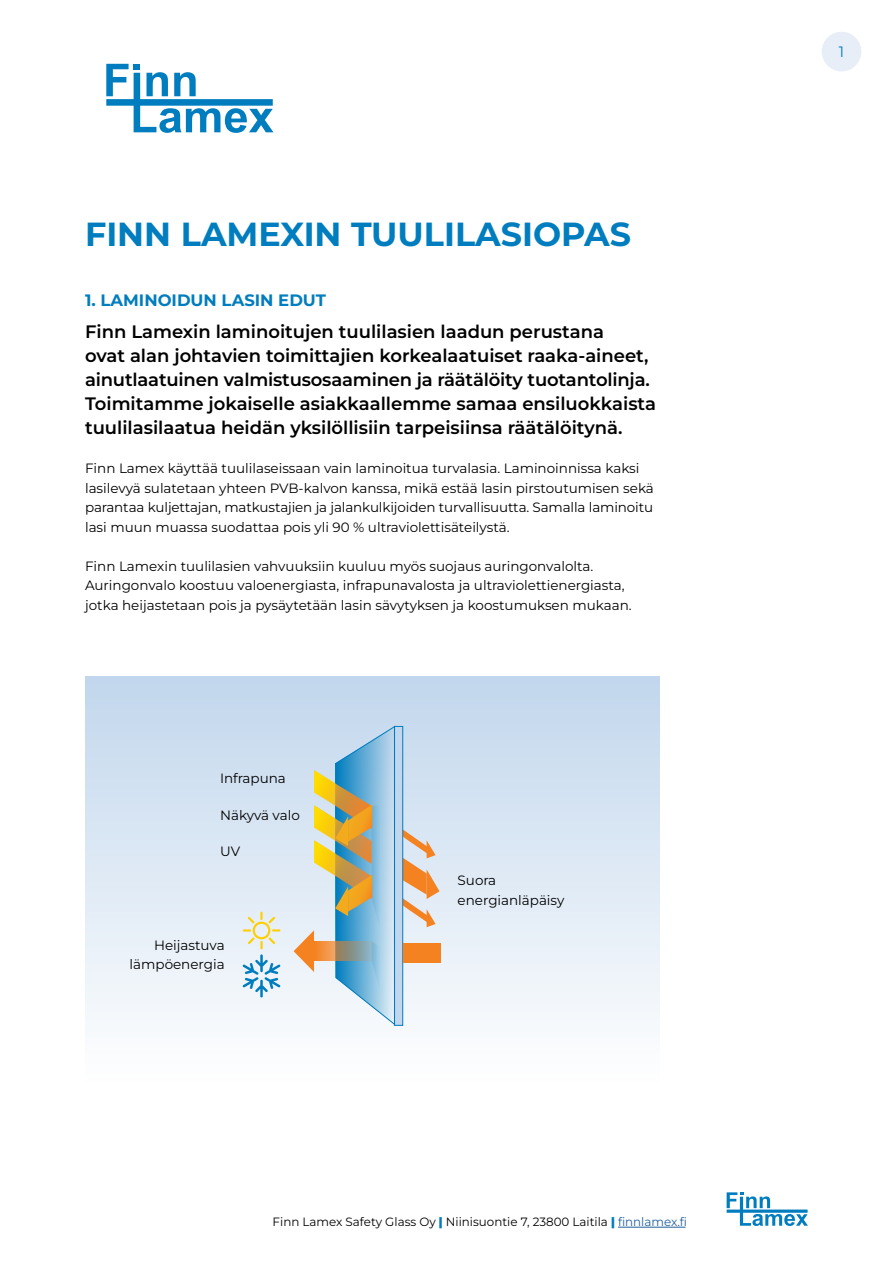
<style>
.page{position:relative;width:893px;height:1263px;background:#fff}
.page>*{position:absolute;margin:0;border:0;box-sizing:border-box;transform-origin:0 0}
.t1{font:700 33.3px "Montserrat";color:#007dbe}
.t2{font:600 18px/24px "Montserrat";color:#000}
.t3{font:700 16.5px "Montserrat";color:#007dbe}
.t4{font:15px "Montserrat";color:#007dbe}
.t5{font:13.5px/19.5px "Montserrat";color:#000}
.t6{font:12px "Montserrat";color:#000}
.s1{font-weight:900;color:#007dbe}
.s2{color:#215e9e}
</style>
<div class="page">
<hr style="left:618px;top:1227px;width:67px;height:1px;background:#215e9e">
<svg style="left:727px;top:1192px;width:81px;height:34px"></svg>
<div style="left:822px;top:32px;width:39px;height:39px;background:#e7eef7;border-radius:50%"></div>
<svg style="left:106px;top:64px;width:167px;height:69px"></svg>
<div style="left:85px;top:676px;width:574px;height:406px;background:linear-gradient(to bottom,#c1d6ec,#fefefe)"></div>
<svg style="left:243px;top:912px;width:37px;height:85px"></svg>
<svg style="left:403px;top:829px;width:36px;height:98px"></svg>
<div style="left:394px;top:726px;width:9px;height:300px;background:#c2d7ed;border:1px solid #007dbe"></div>
<div style="left:403px;top:943px;width:37px;height:20px;background:#f58220"></div>
<svg style="left:294px;top:726px;width:101px;height:300px"></svg>
<h1 class="t1" style="left:85px;top:211px;width:547px">FINN LAMEXIN TUULILASIOPAS</h1>
<p class="t3" style="left:85px;top:289px;width:242px">1. LAMINOIDUN LASIN EDUT</p>
<p class="t2" style="left:85px;top:319px;width:573px">Finn Lamexin laminoitujen tuulilasien laadun perustana<br>ovat alan johtavien toimittajien korkealaatuiset raaka-aineet, ainutlaatuinen valmistusosaaminen ja räätälöity tuotantolinja.<br>Toimitamme jokaiselle asiakkaallemme samaa ensiluokkaista tuulilasilaatua heidän yksilöllisiin tarpeisiinsa räätälöitynä.</p>
<p class="t5" style="left:85px;top:458px;width:570px">Finn Lamex käyttää tuulilaseissaan vain laminoitua turvalasia. Laminoinnissa kaksi lasilevyä sulatetaan yhteen PVB-kalvon kanssa, mikä estää lasin pirstoutumisen sekä parantaa kuljettajan, matkustajien ja jalankulkijoiden turvallisuutta. Samalla laminoitu lasi muun muassa suodattaa pois yli 90 % ultraviolettisäteilystä.</p>
<p class="t5" style="left:85px;top:556px;width:548px">Finn Lamexin tuulilasien vahvuuksiin kuuluu myös suojaus auringonvalolta.<br>Auringonvalo koostuu valoenergiasta, infrapunavalosta ja ultraviolettienergiasta, jotka heijastetaan pois ja pysäytetään lasin sävytyksen ja koostumuksen mukaan.</p>
<p class="t5" style="left:220px;top:768px;width:67px">Infrapuna</p>
<p class="t5" style="left:220px;top:805px;width:81px">Näkyvä valo</p>
<p class="t5" style="left:220px;top:841px;width:22px">UV</p>
<p class="t5" style="left:130px;top:935px;width:97px;text-align:right">Heijastuva lämpöenergia</p>
<p class="t5" style="left:458px;top:870px;width:108px">Suora energianläpäisy</p>
<p class="t6" style="left:273px;top:1214px;width:416px">Finn Lamex Safety Glass Oy <span class="s1">|</span> Niinisuontie 7, 23800 Laitila <span class="s1">|</span> <span class="s2">finnlamex.fi</span></p>
<p class="t4" style="left:839px;top:42px;width:7px">1</p>
</div>
